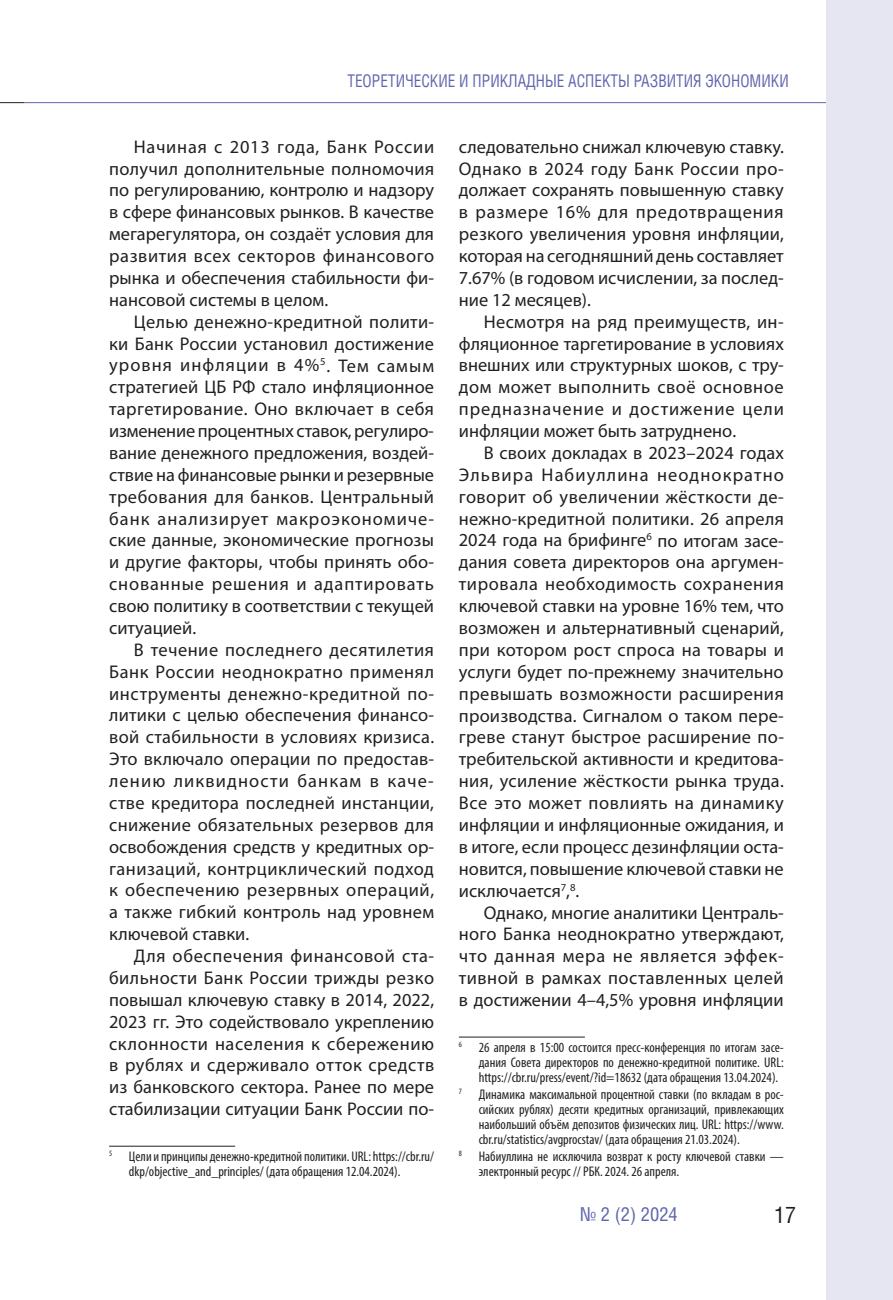
<style>
.page{position:relative;width:893px;height:1300px;background:#fff}
.page>*{position:absolute;margin:0;border:0;box-sizing:border-box;transform-origin:0 0}
.t1{font:22.75px "Helios Cond";color:#231f20}
.t2{font:19.25px "Helios Cond";color:#6066ae}
.t3{font:18.38px/21.9px "Myriad Pro";color:#231f20;text-align:justify}
.t4{font:17.5px "Helios Cond";color:#6066ae;scale:.9 1}
.t5{font:condensed 14px/14.9px "Myriad Pro";color:#231f20}
</style>
<div class="page">
<svg style="left:0;top:102px;width:25px;height:1px"></svg>
<hr style="left:25px;top:102px;width:868px;height:1px;background:#6066ae">
<div style="left:826px;top:0;width:67px;height:1300px;background:#e6e5f2"></div>
<hr style="left:109px;top:1145px;width:126px;height:1px;background:#231f20">
<hr style="left:459px;top:1036px;width:126px;height:1px;background:#231f20">
<p class="t4" style="left:347px;top:70px;width:492px">ТЕОРЕТИЧЕСКИЕ И ПРИКЛАДНЫЕ АСПЕКТЫ РАЗВИТИЯ ЭКОНОМИКИ</p>
<p class="t3" style="left:109px;top:135px;width:327px;text-indent:25px">Начиная с 2013 года, Банк России получил дополнительные полномочия по регулированию, контролю и надзору в сфере финансовых рынков. В качестве мегарегулятора, он создаёт условия для развития всех секторов финансового рынка и обеспечения стабильности фи&shy;нансовой системы в целом.</p>
<p class="t3" style="left:109px;top:310px;width:327px;text-indent:25px">Целью денежно-кредитной полити&shy;ки Банк России установил достижение уровня инфляции в 4%<sup>5</sup>. Тем самым стратегией ЦБ РФ стало инфляционное таргетирование. Оно включает в себя изменение процентных ставок, регулиро&shy;вание денежного предложения, воздей&shy;ствие на финансовые рынки и резервные требования для банков. Центральный банк анализирует макроэкономиче&shy;ские данные, экономические прогнозы и другие факторы, чтобы принять обо&shy;снованные решения и адаптировать свою политику в соответствии с текущей ситуацией.</p>
<p class="t3" style="left:109px;top:638px;width:327px;text-indent:25px">В течение последнего десятилетия Банк России неоднократно применял инструменты денежно-кредитной по&shy;литики с целью обеспечения финансо&shy;вой стабильности в условиях кризиса.<br>Это включало операции по предостав&shy;лению ликвидности банкам в каче&shy;стве кредитора последней инстанции, снижение обязательных резервов для освобождения средств у кредитных ор&shy;ганизаций, контрциклический подход к обеспечению резервных операций, а также гибкий контроль над уровнем ключевой ставки.</p>
<p class="t3" style="left:109px;top:944px;width:327px;text-indent:25px">Для обеспечения финансовой ста&shy;бильности Банк России трижды резко повышал ключевую ставку в 2014, 2022, 2023 гг. Это содействовало укреплению склонности населения к сбережению в рублях и сдерживало отток средств из банковского сектора. Ранее по мере стабилизации ситуации Банк России по-</p>
<p class="t5" style="left:129px;top:1149px;width:307px;text-indent:-20px"><sup>5</sup> Цели и принципы денежно-кредитной политики. URL: https://cbr.ru/ dkp/objective_and_principles/ (дата обращения 12.04.2024).</p>
<p class="t3" style="left:459px;top:135px;width:327px">следовательно снижал ключевую ставку.<br>Однако в 2024 году Банк России про&shy;должает сохранять повышенную ставку в размере 16% для предотвращения резкого увеличения уровня инфляции, которая на сегодняшний день составляет 7.67% (в годовом исчислении, за послед&shy;ние 12 месяцев).</p>
<p class="t3" style="left:459px;top:310px;width:327px;text-indent:25px">Несмотря на ряд преимуществ, ин&shy;фляционное таргетирование в условиях внешних или структурных шоков, с тру&shy;дом может выполнить своё основное предназначение и достижение цели инфляции может быть затруднено.</p>
<p class="t3" style="left:459px;top:441px;width:327px;text-indent:25px">В своих докладах в 2023–2024 годах Эльвира Набиуллина неоднократно говорит об увеличении жёсткости де&shy;нежно-кредитной политики. 26 апреля 2024 года на брифинге<sup>6</sup> по итогам засе&shy;дания совета директоров она аргумен&shy;тировала необходимость сохранения ключевой ставки на уровне 16% тем, что возможен и альтернативный сценарий, при котором рост спроса на товары и услуги будет по-прежнему значительно превышать возможности расширения производства. Сигналом о таком пере&shy;греве станут быстрое расширение по&shy;требительской активности и кредитова&shy;ния, усиление жёсткости рынка труда.<br>Все это может повлиять на динамику инфляции и инфляционные ожидания, и в итоге, если процесс дезинфляции оста&shy;новится, повышение ключевой ставки не исключается<sup>7</sup>,<sup>8</sup>.</p>
<p class="t3" style="left:459px;top:901px;width:327px;text-indent:25px">Однако, многие аналитики Централь&shy;ного Банка неоднократно утверждают, что данная мера не является эффек&shy;тивной в рамках поставленных целей в достижении 4–4,5% уровня инфляции</p>
<p class="t5" style="left:479px;top:1039px;width:307px;text-align:justify;text-indent:-20px"><sup>6</sup> 26 апреля в 15:00 состоится пресс-конференция по итогам засе&shy;дания Совета директоров по денежно-кредитной политике. URL: https://cbr.ru/press/event/?id=18632 (дата обращения 13.04.2024).</p>
<p class="t5" style="left:479px;top:1087px;width:307px;text-align:justify;text-indent:-20px"><sup>7</sup> Динамика максимальной процентной ставки (по вкладам в рос&shy;сийских рублях) десяти кредитных организаций, привлекающих наибольший объём депозитов физических лиц. URL: https://www. cbr.ru/statistics/avgprocstav/ (дата обращения 21.03.2024).</p>
<p class="t5" style="left:479px;top:1149px;width:307px;text-indent:-20px"><sup>8</sup> Набиуллина не исключила возврат к росту ключевой ставки — электронный ресурс // РБК. 2024. 26 апреля.</p>
<p class="t2" style="left:580px;top:1203px;width:99px">№ 2 (2) 2024</p>
<p class="t1" style="left:774px;top:1200px;width:23px">17</p>
</div>
